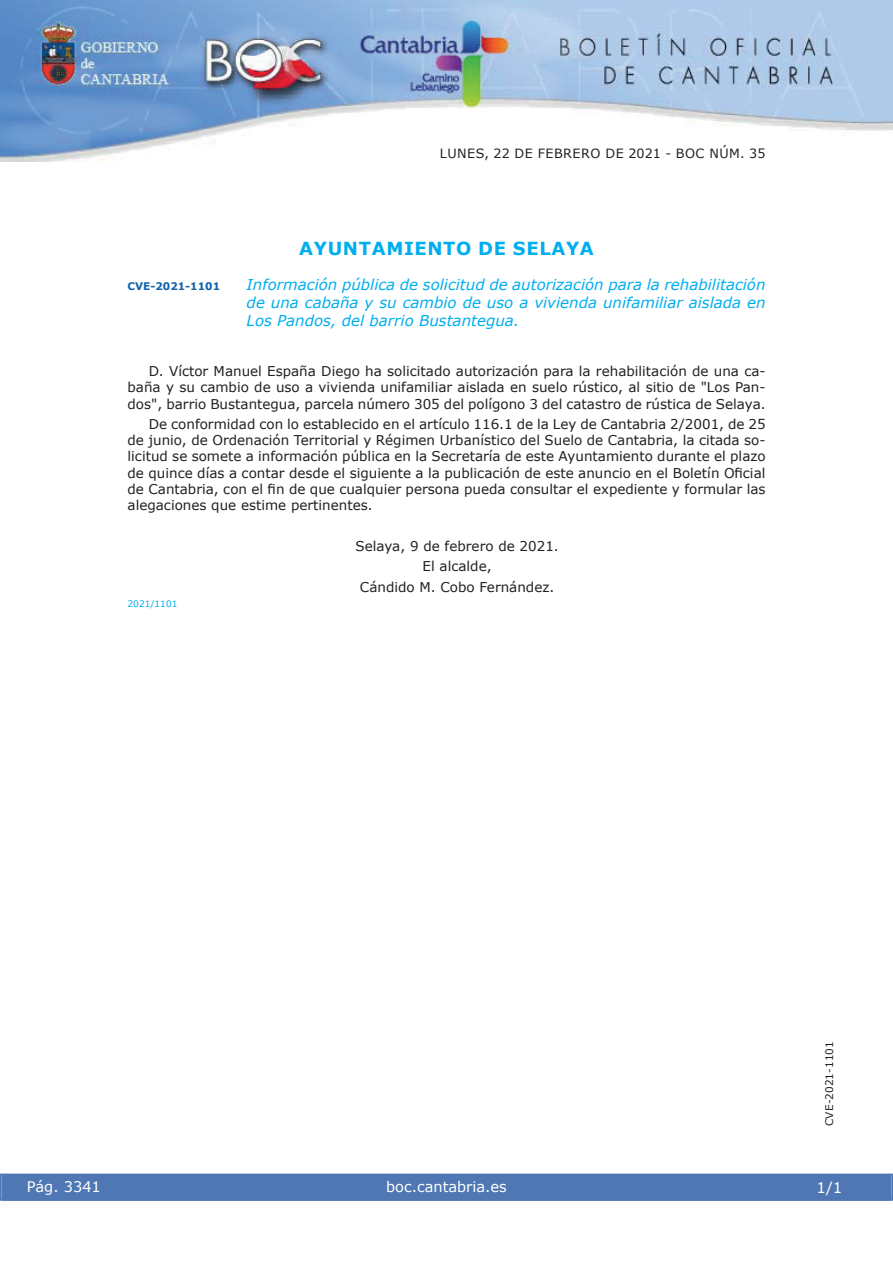
<style>
.page{position:relative;width:893px;height:1263px;background:#fff}
.page>*{position:absolute;margin:0;border:0;box-sizing:border-box;transform-origin:0 0}
.t1{font:700 18px "Verdana";letter-spacing:.035em;color:#00aeef}
.t2{font:italic 15px/18px "Verdana";color:#00aeef;text-align:justify}
.t3{font:15px "Verdana";color:#fff}
.t4{font:14.55px "Verdana";color:#fff}
.t5{font:13.5px/16.2px "Verdana";color:#231f20;text-align:justify}
.t6{font:12.75px "Verdana";letter-spacing:.035em;color:#231f20}
.t7{font:10.5px "Verdana";color:#231f20}
.t8{font:700 10.5px "Verdana";color:#1263a9}
.t9{font:9px "Verdana";color:#00aeef}
</style>
<div class="page">
<img style="left:0;top:0;width:893px;height:161px">
<div style="left:1px;top:1174px;width:890px;height:27px;background:#4f77b3"></div>
<div style="left:0;top:1174px;width:893px;height:27px;border:1px solid #4f77b3"></div>
<p class="t6" style="left:440px;top:145px;width:327px">LUNES, 22 DE FEBRERO DE 2021 - BOC NÚM. 35</p>
<h1 class="t1" style="left:299px;top:237px;width:296px">AYUNTAMIENTO DE SELAYA</h1>
<p class="t8" style="left:128px;top:279px;width:94px">CVE-2021-1101</p>
<p class="t2" style="left:247px;top:275px;width:520px">Información pública de solicitud de autorización para la rehabilitación de una cabaña y su cambio de uso a vivienda unifamiliar aislada en Los Pandos, del barrio Bustantegua.</p>
<p class="t5" style="left:128px;top:363px;width:639px;text-indent:21px">D. Víctor Manuel España Diego ha solicitado autorización para la rehabilitación de una ca&shy;baña y su cambio de uso a vivienda unifamiliar aislada en suelo rústico, al sitio de "Los Pan&shy;dos", barrio Bustantegua, parcela número 305 del polígono 3 del catastro de rústica de Selaya.</p>
<p class="t5" style="left:128px;top:416px;width:639px;text-indent:21px">De conformidad con lo establecido en el artículo 116.1 de la Ley de Cantabria 2/2001, de 25 de junio, de Ordenación Territorial y Régimen Urbanístico del Suelo de Cantabria, la citada so&shy;licitud se somete a información pública en la Secretaría de este Ayuntamiento durante el plazo de quince días a contar desde el siguiente a la publicación de este anuncio en el Boletín Oficial de Cantabria, con el fin de que cualquier persona pueda consultar el expediente y formular las alegaciones que estime pertinentes.</p>
<p class="t5" style="left:356px;top:535px;width:205px;line-height:20.4px;text-align:center">Selaya, 9 de febrero de 2021.<br>El alcalde,<br>Cándido M. Cobo Fernández.</p>
<p class="t9" style="left:128px;top:598px;width:51px">2021/1101</p>
<p class="t4" style="left:27px;top:1177px;width:76px">Pág. 3341</p>
<p class="t4" style="left:386px;top:1178px;width:122px">boc.cantabria.es</p>
<p class="t7" style="left:823px;top:1126px;width:87px;rotate:-90deg">CVE-2021-1101</p>
<p class="t3" style="left:816px;top:1178px;width:27px">1/1</p>
</div>
